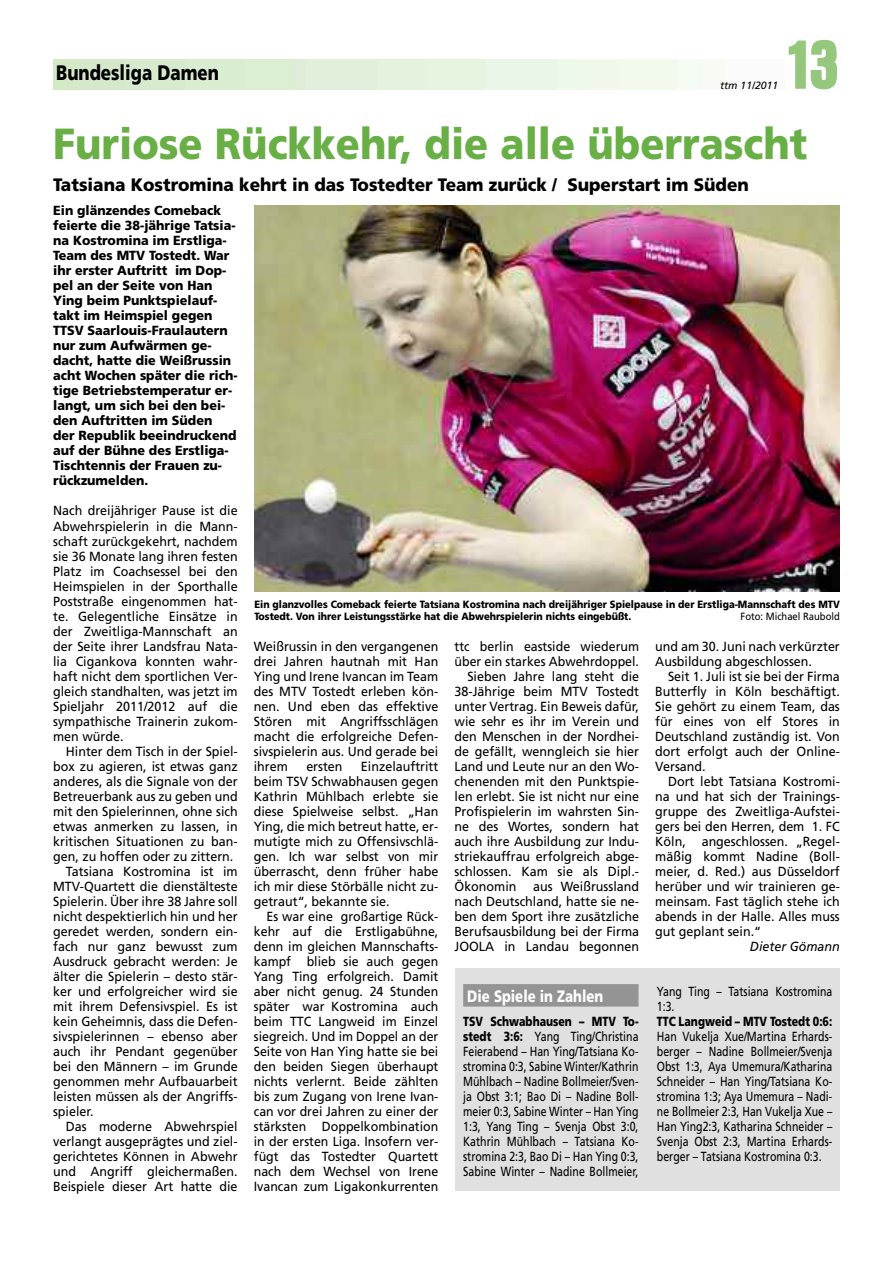
<style>
.page{position:relative;width:893px;height:1263px;background:#fff}
.page>*{position:absolute;margin:0;border:0;box-sizing:border-box;transform-origin:0 0}
.t1{font:700 condensed 72px "Aurora BT";color:#95c77d}
.t2{font:900 43.5px "Frutiger";color:#68af45;scale:.91 1}
.t3{font:900 21px "Frutiger";color:#000;scale:.8 1}
.t4{font:900 18px "Frutiger";color:#000;scale:.95 1}
.t5{font:900 16.5px "Frutiger";color:#fff;scale:.8 1}
.t6{font:13.2px/15px "Frutiger";color:#000;text-align:justify;scale:.95 1}
.t7{font:13.2px/15px "Frutiger";color:#000;text-align:justify;scale:.94 1}
.t8{font:13.2px/15px "Frutiger";color:#000;text-align:justify;scale:.8 1}
.t9{font:900 13.2px/15px "Frutiger";color:#000;scale:.95 1}
.t10{font:900 13.2px "Frutiger";color:#000;scale:.8 1}
.t11{font:italic 13.2px "Frutiger";color:#000;scale:.95 1}
.t12{font:900 10.5px/12px "Frutiger";color:#000;scale:.9 1}
.t13{font:10.5px "Frutiger";color:#000;scale:.9 1}
.t14{font:italic 10.5px "Frutiger";color:#000}
.s1{font-weight:900}
</style>
<div class="page">
<img style="left:254px;top:205px;width:586px;height:387px">
<div style="left:456px;top:968px;width:384px;height:223px;background:#e0e0e1"></div>
<div style="left:463px;top:984px;width:176px;height:22px;background:#949494"></div>
<h1 class="t1" style="left:789px;top:22px;width:52px">13</h1>
<h2 class="t2" style="left:53px;top:118px;width:830px">Furiose Rückkehr, die alle überrascht</h2>
<h3 class="t4" style="left:53px;top:174px;width:734px">Tatsiana Kostromina kehrt in das Tostedter Team zurück / Superstart im Süden</h3>
<h3 class="t3" style="left:56px;top:60px;width:205px">Bundesliga Damen</h3>
<p class="t14" style="left:720px;top:79px;width:60px">ttm 11/2011</p>
<p class="t9" style="left:53px;top:203px;width:196px">Ein glänzendes Comeback feierte die 38-jährige Tatsia&shy;na Kostromina im Erstliga-<br>Team des MTV Tostedt. War ihr erster Auftritt im Dop&shy;pel an der Seite von Han<br>Ying beim Punktspielauf&shy;takt im Heimspiel gegen<br>TTSV Saarlouis-Fraulautern nur zum Aufwärmen ge&shy;dacht, hatte die Weißrussin acht Wochen später die rich&shy;tige Betriebstemperatur er&shy;langt, um sich bei den bei&shy;den Auftritten im Süden<br>der Republik beeindruckend auf der Bühne des Erstliga-<br>Tischtennis der Frauen zu&shy;rückzumelden.</p>
<p class="t6" style="left:53px;top:503px;width:196px">Nach dreijähriger Pause ist die Abwehrspielerin in die Mann&shy;schaft zurückgekehrt, nachdem sie 36 Monate lang ihren festen Platz im Coachsessel bei den Heimspielen in der Sporthalle Poststraße eingenommen hat&shy;te. Gelegentliche Einsätze in der zweitliga-Mannschaft an der Seite ihrer Landsfrau Nata&shy;lia Cigankova konnten wahr&shy;haft nicht dem sportlichen Ver&shy;gleich standhalten, was jetzt im Spieljahr 2011/2012 auf die sympathische Trainerin zukom&shy;men würde.</p>
<p class="t6" style="left:66px;top:743px;width:182px">Hinter dem Tisch in der Spiel-</p>
<p class="t6" style="left:53px;top:758px;width:196px">box zu agieren, ist etwas ganz</p>
<p class="t6" style="left:53px;top:773px;width:196px">anderes, als die Signale von der</p>
<p class="t6" style="left:53px;top:788px;width:196px">Betreuerbank aus zu geben und</p>
<p class="t6" style="left:53px;top:803px;width:196px">mit den Spielerinnen, ohne sich</p>
<p class="t6" style="left:53px;top:818px;width:196px">etwas anmerken zu lassen, in</p>
<p class="t6" style="left:53px;top:833px;width:196px">kritischen Situationen zu ban-</p>
<p class="t6" style="left:53px;top:848px;width:191px">gen, zu hoffen oder zu zittern.</p>
<p class="t6" style="left:66px;top:863px;width:182px">Tatsiana Kostromina ist im</p>
<p class="t6" style="left:53px;top:878px;width:196px">MTV-Quartett die dienstälteste</p>
<p class="t6" style="left:53px;top:893px;width:196px">Spielerin. Über ihre 38 Jahre soll</p>
<p class="t6" style="left:53px;top:908px;width:196px">nicht despektierlich hin und her</p>
<p class="t6" style="left:53px;top:923px;width:196px">geredet werden, sondern ein-</p>
<p class="t6" style="left:53px;top:938px;width:196px">fach nur ganz bewusst zum</p>
<p class="t6" style="left:53px;top:953px;width:196px">Ausdruck gebracht werden: Je</p>
<p class="t6" style="left:53px;top:968px;width:196px">älter die Spielerin – desto stär-</p>
<p class="t6" style="left:53px;top:983px;width:196px">ker und erfolgreicher wird sie</p>
<p class="t6" style="left:53px;top:998px;width:196px">mit ihrem Defensivspiel. Es ist</p>
<p class="t6" style="left:53px;top:1013px;width:196px">kein Geheimnis, dass die Defen-</p>
<p class="t6" style="left:53px;top:1028px;width:196px">sivspielerinnen – ebenso aber</p>
<p class="t6" style="left:53px;top:1043px;width:196px">auch ihr Pendant gegenüber</p>
<p class="t6" style="left:53px;top:1058px;width:196px">bei den Männern – im Grunde</p>
<p class="t6" style="left:53px;top:1073px;width:196px">genommen mehr Aufbauarbeit</p>
<p class="t6" style="left:53px;top:1088px;width:196px">leisten müssen als der Angriffs-</p>
<p class="t6" style="left:53px;top:1103px;width:44px">spieler.</p>
<p class="t6" style="left:66px;top:1118px;width:182px">Das moderne Abwehrspiel</p>
<p class="t6" style="left:53px;top:1133px;width:196px">verlangt ausgeprägtes und ziel-</p>
<p class="t6" style="left:53px;top:1148px;width:196px">gerichtetes Können in Abwehr</p>
<p class="t6" style="left:53px;top:1163px;width:196px">und Angriff gleichermaßen.</p>
<p class="t6" style="left:53px;top:1178px;width:196px">Beispiele dieser Art hatte die</p>
<p class="t12" style="left:254px;top:599px;width:652px">Ein glanzvolles Comeback feierte Tatsiana Kostromina nach dreijähriger Spielpause in der Erstliga-Mannschaft des MTV<br>Tostedt. Von ihrer Leistungsstärke hat die Abwehrspielerin nichts eingebüßt.</p>
<p class="t13" style="left:741px;top:611px;width:112px">Foto: Michael Raubold</p>
<p class="t6" style="left:254px;top:638px;width:196px">Weißrussin in den vergangenen drei Jahren hautnah mit Han Ying und Irene Ivancan im Team des MTV Tostedt erleben kön&shy;nen. Und eben das effektive Stören mit Angriffsschlägen macht die erfolgreiche Defen&shy;sivspielerin aus. Und gerade bei ihrem</p>
<p class="t6" style="left:254px;top:758px;width:196px;text-indent:107px">Einzelauftritt beim TSV Schwabhausen gegen Kathrin Mühlbach erlebte sie diese Spielweise selbst. „Han Ying, die mich betreut hatte, er&shy;mutigte mich zu Offensivschlä&shy;gen. Ich war selbst von mir überrascht, denn früher habe ich mir diese Störbälle nicht zu&shy;getraut“, bekannte sie.</p>
<p class="t7" style="left:254px;top:908px;width:198px;text-indent:13px">Es war eine großartige Rück&shy;kehr auf die Erstligabühne, denn im gleichen Mannschafts&shy;kampf blieb sie auch gegen Yang Ting erfolgreich. Damit aber nicht genug. 24 Stunden später war Kostromina auch beim TTC Langweid im Einzel siegreich. Und im Doppel an der Seite von Han Ying hatte sie bei den beiden Siegen überhaupt nichts verlernt. Beide zählten bis zum zugang von Irene Ivan&shy;can vor drei Jahren zu einer der stärksten Doppelkombination in der ersten Liga. Insofern ver&shy;fügt das Tostedter Quartett nach dem Wechsel von Irene Ivancan zum Ligakonkurrenten</p>
<p class="t6" style="left:306px;top:758px;width:40px">ersten</p>
<p class="t7" style="left:455px;top:638px;width:198px;text-align:right">ttc berlin eastside wiederum über ein starkes Abwehrdoppel.<br>Sieben Jahre lang steht die<br>38-Jährige beim MTV Tostedt unter Vertrag. Ein Beweis dafür, wie sehr es ihr im Verein und den Menschen in der Nordhei&shy;de gefällt, wenngleich sie hier<br>Land und Leute nur an den Wo&shy;chenenden mit den Punktspie&shy;len erlebt. Sie ist nicht nur eine<br>Profispielerin im wahrsten Sin&shy;ne des Wortes, sondern hat auch ihre Ausbildung zur Indu&shy;striekauffrau erfolgreich abge&shy;schlossen. Kam sie als Dipl.-<br>Ökonomin aus Weißrussland nach Deutschland, hatte sie ne&shy;ben dem Sport ihre zusätzliche<br>Berufsausbildung bei der Firma<br>JOOLA in Landau begonnen</p>
<p class="t6" style="left:655px;top:638px;width:196px">und am 30. Juni nach verkürzter<br>Ausbildung abgeschlossen.</p>
<p class="t6" style="left:655px;top:668px;width:196px;text-indent:13px">Seit 1. Juli ist sie bei der Firma Butterfly in Köln beschäftigt.<br>Sie gehört zu einem Team, das für eines von elf Stores in Deutschland zuständig ist. Von dort erfolgt auch der Online-Versand.</p>
<p class="t6" style="left:655px;top:773px;width:196px;text-indent:13px">Dort lebt Tatsiana Kostromi&shy;na und hat sich der Trainings&shy;gruppe des zweitliga-Aufstei&shy;gers bei den Herren, dem 1. FC Köln, angeschlossen. „Regel&shy;mäßig kommt Nadine (Boll&shy;meier, d. Red.) aus Düsseldorf herüber und wir trainieren ge&shy;meinsam. Fast täglich stehe ich abends in der Halle. Alles muss gut geplant sein.“</p>
<p class="t11" style="left:750px;top:938px;width:96px">Dieter Gömann</p>
<p class="t5" style="left:467px;top:986px;width:172px">Die Spiele in Zahlen</p>
<p class="t8" style="left:463px;top:1013px;width:221px"><span class="s1">TSV Schwabhausen – MTV To&shy;stedt 3:6:</span> Yang Ting/Christina Feierabend – Han Ying/Tatsiana Ko&shy;stromina 0:3, Sabine Winter/Kathrin Mühlbach – Nadine Bollmeier/Sven&shy;ja Obst 3:1; Bao Di – Nadine Boll&shy;meier 0:3, Sabine Winter – Han Ying 1:3, Yang Ting – Svenja Obst 3:0, Kathrin Mühlbach – Tatsiana Ko&shy;stromina 2:3, Bao Di – Han Ying 0:3, Sabine Winter – Nadine Bollmeier,</p>
<p class="t8" style="left:657px;top:983px;width:221px">Yang Ting – Tatsiana Kostromina<br>1:3.</p>
<p class="t10" style="left:657px;top:1013px;width:221px">TTC Langweid – MTV Tostedt 0:6:</p>
<p class="t8" style="left:657px;top:1028px;width:221px">Han Vukelja Xue/Martina Erhards&shy;berger – Nadine Bollmeier/Svenja Obst 1:3, Aya Umemura/Katharina Schneider – Han Ying/Tatsiana Ko&shy;stromina 1:3; Aya Umemura – Nadi&shy;ne Bollmeier 2:3, Han Vukelja Xue – Han Ying2:3, Katharina Schneider – Svenja Obst 2:3, Martina Erhards&shy;berger – Tatsiana Kostromina 0:3.</p>
</div>
